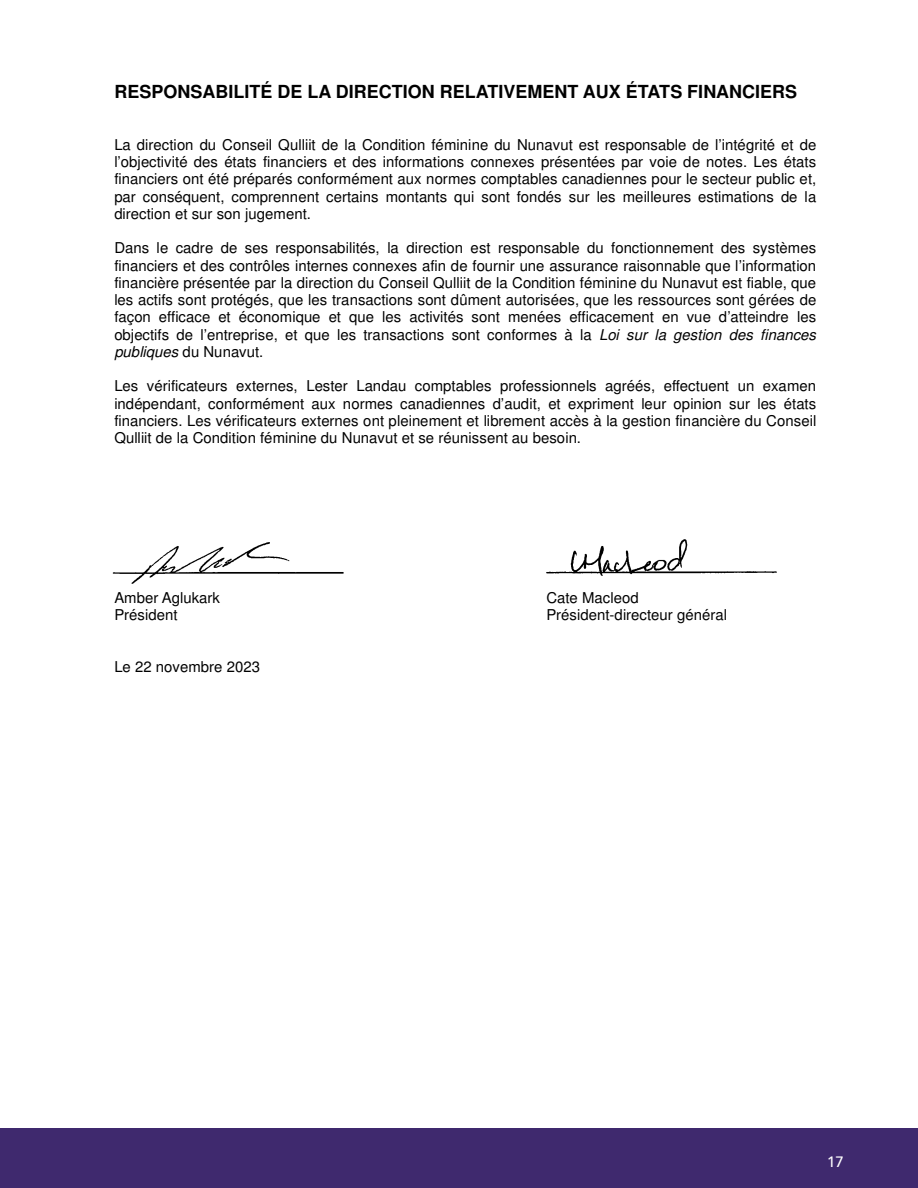
<style>
.page{position:relative;width:918px;height:1188px;background:#fff}
.page>*{position:absolute;margin:0;border:0;box-sizing:border-box;transform-origin:0 0}
.t1{font:700 18px "Helvetica";color:#000}
.t2{font:15px/17.2px "Helvetica";color:#000;text-align:justify}
.t3{font:500 15px "Avenir";color:#fff}
.s1{font-style:italic}
</style>
<div class="page">
<div style="left:0;top:1128px;width:918px;height:60px;background:#3f296e"></div>
<img style="left:112px;top:542px;width:232px;height:42px">
<img style="left:546px;top:539px;width:231px;height:37px">
<p class="t1" style="left:114px;top:81px;width:684px">RESPONSABILITÉ DE LA DIRECTION RELATIVEMENT AUX ÉTATS FINANCIERS</p>
<p class="t2" style="left:114px;top:137px;width:704px">La direction du Conseil Qulliit de la Condition féminine du Nunavut est responsable de l’intégrité et de l’objectivité des états financiers et des informations connexes présentées par voie de notes. Les états financiers ont été préparés conformément aux normes comptables canadiennes pour le secteur public et, par conséquent, comprennent certains montants qui sont fondés sur les meilleures estimations de la direction et sur son jugement.</p>
<p class="t2" style="left:114px;top:241px;width:704px">Dans le cadre de ses responsabilités, la direction est responsable du fonctionnement des systèmes financiers et des contrôles internes connexes afin de fournir une assurance raisonnable que l’information financière présentée par la direction du Conseil Qulliit de la Condition féminine du Nunavut est fiable, que les actifs sont protégés, que les transactions sont dûment autorisées, que les ressources sont gérées de façon efficace et économique et que les activités sont menées efficacement en vue d’atteindre les objectifs de l’entreprise, et que les transactions sont conformes à la <span class="s1">Loi sur la gestion des finances publiques</span> du Nunavut.</p>
<p class="t2" style="left:114px;top:379px;width:704px">Les vérificateurs externes, Lester Landau comptables professionnels agréés, effectuent un examen indépendant, conformément aux normes canadiennes d’audit, et expriment leur opinion sur les états financiers. Les vérificateurs externes ont pleinement et librement accès à la gestion financière du Conseil Qulliit de la Condition féminine du Nunavut et se réunissent au besoin.</p>
<p class="t2" style="left:114px;top:590px;width:107px">Amber Aglukark</p>
<p class="t2" style="left:546px;top:590px;width:94px">Cate Macleod</p>
<p class="t2" style="left:114px;top:607px;width:65px">Président</p>
<p class="t2" style="left:546px;top:607px;width:182px">Président-directeur général</p>
<p class="t2" style="left:114px;top:659px;width:147px">Le 22 novembre 2023</p>
<p class="t3" style="left:827px;top:1149px;width:18px">17</p>
</div>
